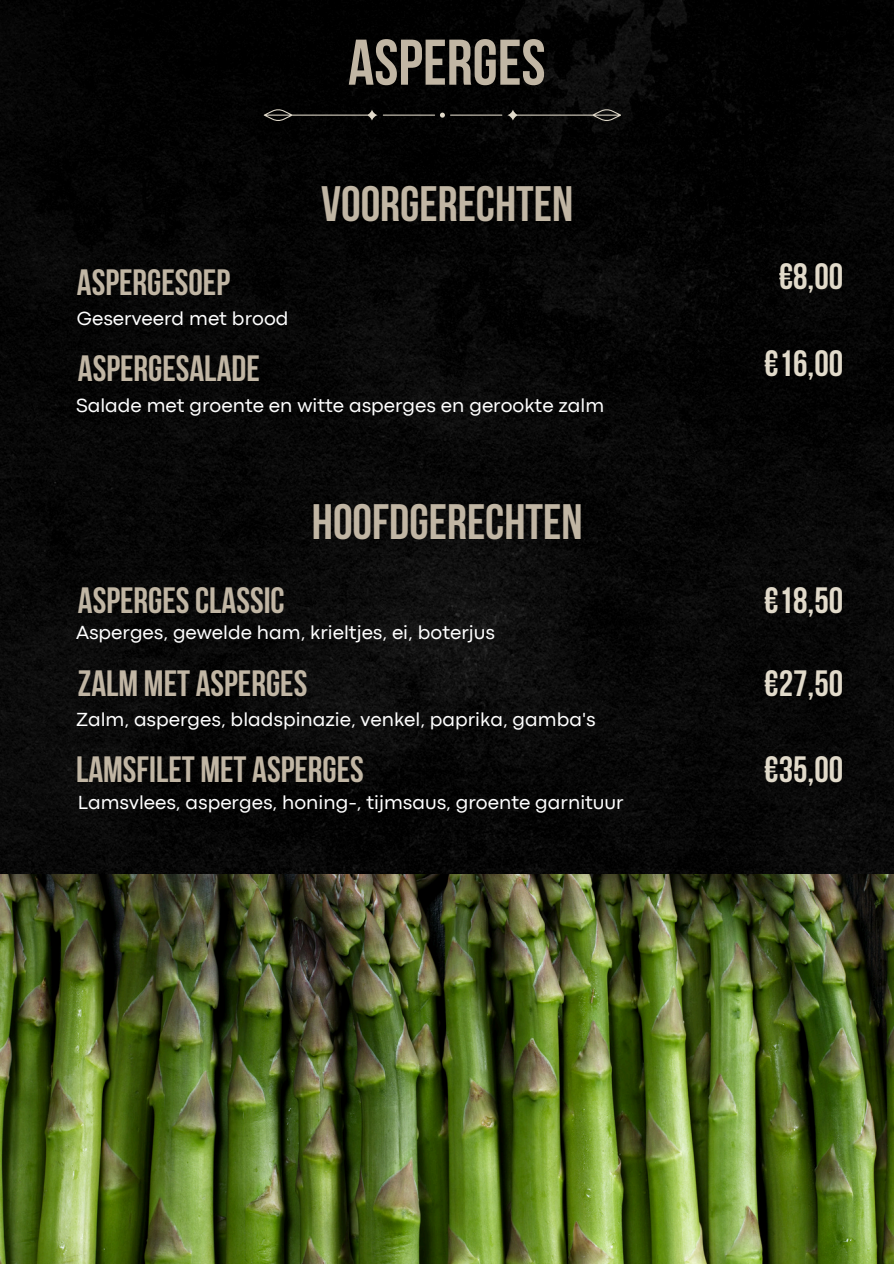
<style>
.page{position:relative;width:894px;height:1264px;background:#fff}
.page>*{position:absolute;margin:0;border:0;box-sizing:border-box;transform-origin:0 0}
.t1{font:700 64.35px "Bebas Neue";color:#c1b6a4}
.t2{font:700 49.5px "Bebas Neue";color:#c1b6a4}
.t3{font:700 36.45px "Bebas Neue";color:#c1b6a4}
.t4{font:700 36.45px "Bebas Neue";color:#e1daca}
.t5{font:19.8px "Codec Pro";color:#fff}
</style>
<div class="page">
<img style="left:0;top:0;width:893px;height:874px">
<svg style="left:264px;top:109px;width:356px;height:12px;background:#201f1d"></svg>
<img style="left:0;top:874px;width:893px;height:389px">
<h1 class="t1" style="left:348px;top:36px;width:199px">ASPERGES</h1>
<p class="t3" style="left:77px;top:267px;width:155px">ASPERGESOEP</p>
<p class="t5" style="left:77px;top:311px;width:213px">Geserveerd met brood</p>
<h2 class="t3" style="left:78px;top:354px;width:183px">ASPERGESALADE</h2>
<p class="t2" style="left:321px;top:184px;width:253px">VOORGERECHTEN</p>
<p class="t5" style="left:76px;top:398px;width:529px">Salade met groente en witte asperges en gerookte zalm</p>
<p class="t3" style="left:78px;top:585px;width:208px">ASPERGESCLASSIC</p>
<p class="t2" style="left:312px;top:502px;width:272px">HOOFDGERECHTEN</p>
<p class="t5" style="left:76px;top:625px;width:420px">Asperges, gewelde ham, krieltjes, ei, boterjus</p>
<h2 class="t3" style="left:78px;top:668px;width:231px">ZALM MET ASPERGES</h2>
<p class="t5" style="left:76px;top:712px;width:521px">Zalm, asperges, bladspinazie, venkel, paprika, gamba's</p>
<p class="t3" style="left:76px;top:755px;width:289px">LAMSFILET MET ASPERGES</p>
<p class="t5" style="left:78px;top:795px;width:547px">Lamsvlees, asperges, honing-, tijmsaus, groente garnituur</p>
<p class="t4" style="left:778px;top:261px;width:66px">€8,00</p>
<p class="t4" style="left:764px;top:348px;width:80px">€16,00</p>
<p class="t4" style="left:764px;top:585px;width:80px">€18,50</p>
<p class="t4" style="left:764px;top:668px;width:80px">€27,50</p>
<p class="t4" style="left:764px;top:755px;width:80px">€35,00</p>
</div>
